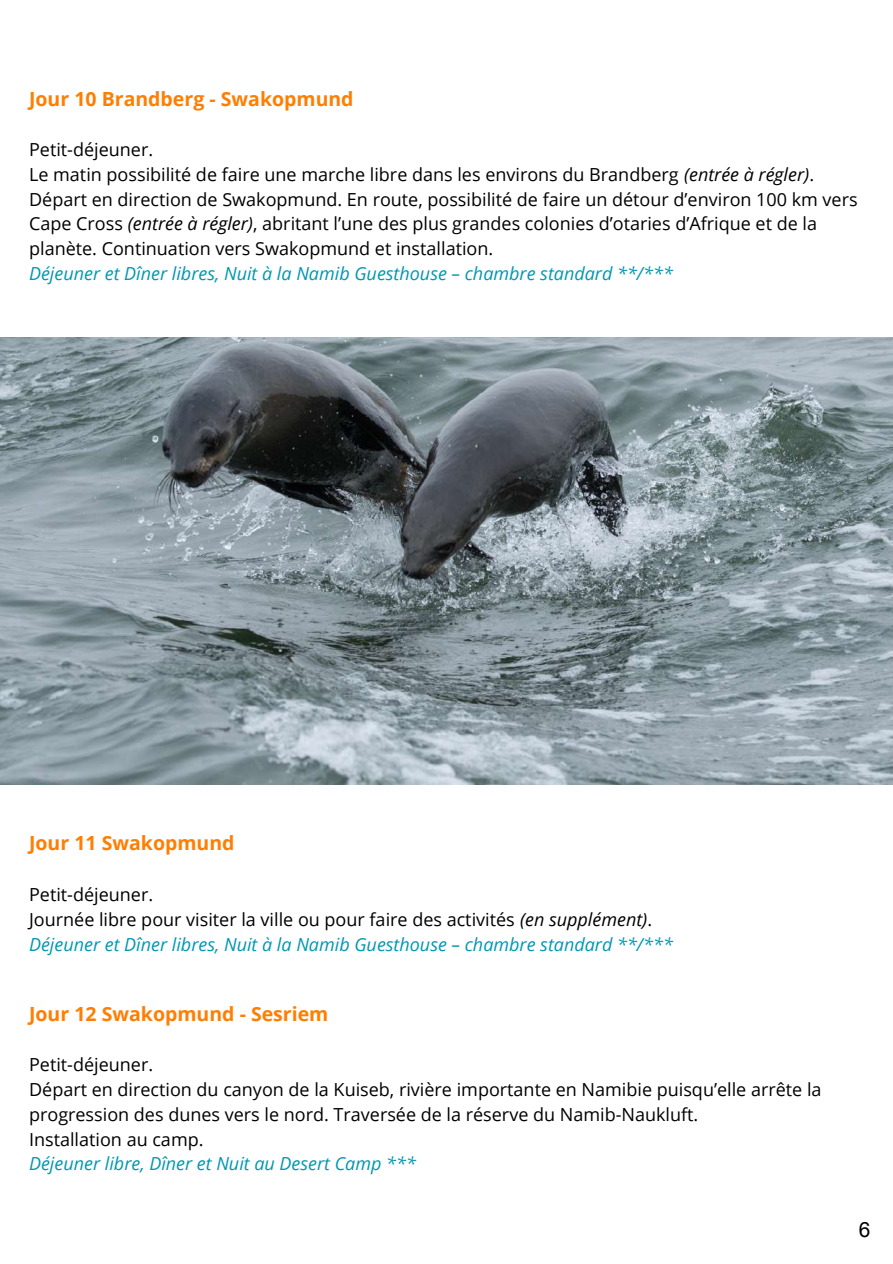
<style>
.page{position:relative;width:893px;height:1264px;background:#fff}
.page>*{position:absolute;margin:0;border:0;box-sizing:border-box;transform-origin:0 0}
.t1{font:700 19.5px "Open Sans";color:#ff7e00}
.t2{font:18px/24.8px "Open Sans";color:#000}
.t3{font:italic 18px "Open Sans";color:#0097b2}
.s1{font-style:italic}
.s2{font-style:italic;color:#0097b2}
</style>
<div class="page">
<img style="left:0;top:337px;width:892px;height:447px">
<p class="t1" style="left:29px;top:85px;width:326px">Jour 10 Brandberg - Swakopmund</p>
<p class="t2" style="left:29px;top:137px;width:830px">Petit-déjeuner.<br>Le matin possibilité de faire une marche libre dans les environs du Brandberg <span class="s1">(entrée à régler)</span>.<br>Départ en direction de Swakopmund. En route, possibilité de faire un détour d’environ 100 km vers Cape Cross <span class="s1">(entrée à régler)</span>, abritant l’une des plus grandes colonies d’otaries d’Afrique et de la planète. Continuation vers Swakopmund et installation.</p>
<p class="t3" style="left:29px;top:261px;width:645px">Déjeuner et Dîner libres, Nuit à la Namib Guesthouse – chambre standard **/***</p>
<p class="t1" style="left:29px;top:829px;width:207px">Jour 11 Swakopmund</p>
<p class="t2" style="left:29px;top:881px;width:645px">Petit-déjeuner.<br>Journée libre pour visiter la ville ou pour faire des activités <span class="s1">(en supplément)</span>.<br><span class="s2">Déjeuner et Dîner libres, Nuit à la Namib Guesthouse – chambre standard **/***</span></p>
<p class="t1" style="left:29px;top:999px;width:301px">Jour 12 Swakopmund - Sesriem</p>
<p class="t2" style="left:29px;top:1051px;width:793px">Petit-déjeuner.<br>Départ en direction du canyon de la Kuiseb, rivière importante en Namibie puisqu’elle arrête la progression des dunes vers le nord. Traversée de la réserve du Namib-Naukluft.<br>Installation au camp.</p>
<p class="t3" style="left:29px;top:1150px;width:388px">Déjeuner libre, Dîner et Nuit au Desert Camp ***</p>
</div>
